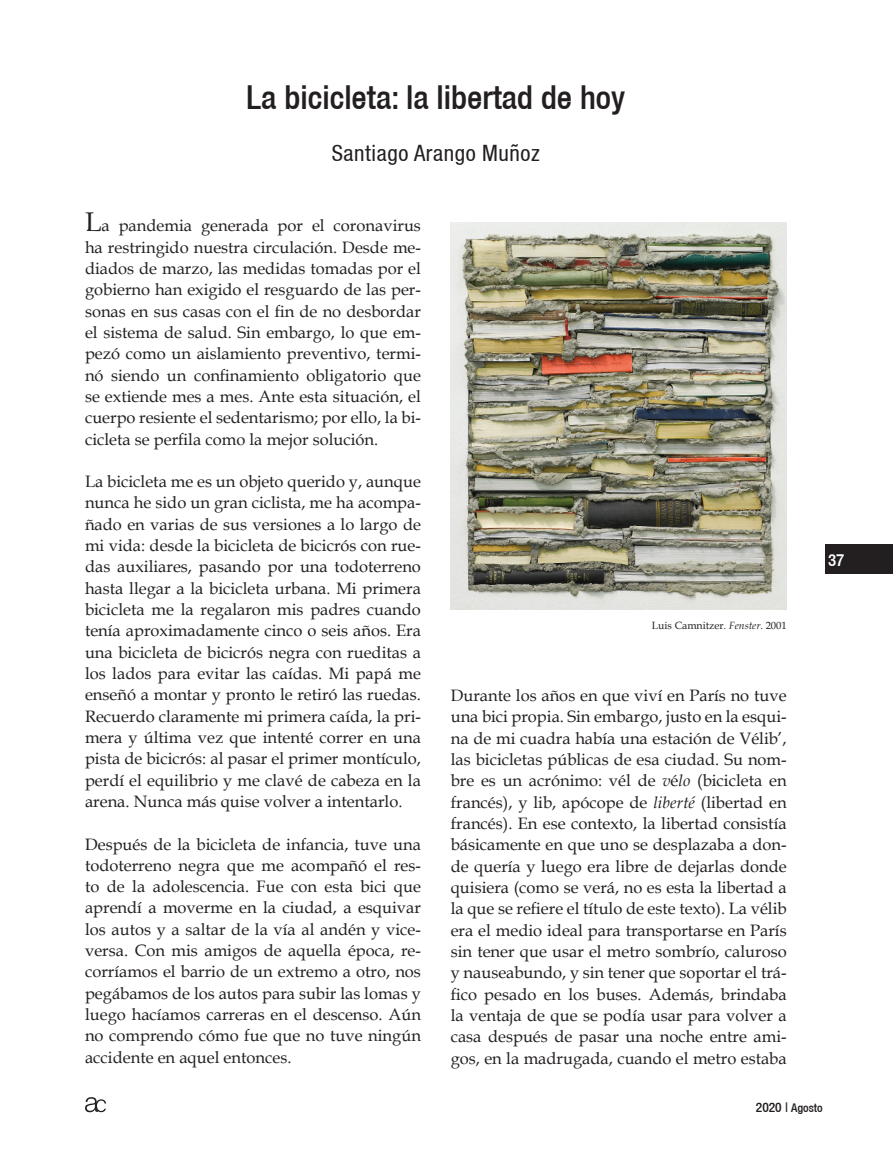
<style>
.page{position:relative;width:893px;height:1149px;background:#fff}
.page>*{position:absolute;margin:0;border:0;box-sizing:border-box;transform-origin:0 0}
.t1{font:500 condensed 33px "Helvetica 67";color:#231f20}
.t2{font:condensed 22.5px "Helvetica 57";letter-spacing:.025em;color:#231f20}
.t3{font:500 condensed 16.95px "Helvetica 67";color:#fff}
.t4{font:16.5px/21.3px "Book Antiqua";color:#231f20;text-align:justify}
.t5{font:500 condensed 12px "Helvetica 67";color:#231f20}
.t6{font:10.5px "Book Antiqua";color:#231f20}
.s1{font-size:27px}
.s2{font-style:italic}
.s3{font-size:13.5px}
</style>
<div class="page">
<div style="left:825px;top:544px;width:68px;height:29px;background:#231f20"></div>
<svg style="left:85px;top:1097px;width:21px;height:14px"></svg>
<img style="left:451px;top:222px;width:336px;height:387px">
<h1 class="t1" style="left:247px;top:77px;width:380px">La bicicleta: la libertad de hoy</h1>
<h2 class="t2" style="left:332px;top:140px;width:210px">Santiago Arango Muñoz</h2>
<p class="t4" style="left:85px;top:215px;width:337px"><span class="s1">L</span>a pandemia generada por el coronavirus ha restringido nuestra circulación. Desde me&shy;diados de marzo, las medidas tomadas por el gobierno han exigido el resguardo de las per&shy;sonas en sus casas con el fin de no desbordar el sistema de salud. Sin embargo, lo que em&shy;pezó como un aislamiento preventivo, termi&shy;nó siendo un confinamiento obligatorio que se extiende mes a mes. Ante esta situación, el cuerpo resiente el sedentarismo; por ello, la bi&shy;cicleta se perfila como la mejor solución.</p>
<p class="t4" style="left:85px;top:470px;width:337px">La bicicleta me es un objeto querido y, aunque nunca he sido un gran ciclista, me ha acompa&shy;ñado en varias de sus versiones a lo largo de mi vida: desde la bicicleta de bicicrós con rue&shy;das auxiliares, pasando por una todoterreno hasta llegar a la bicicleta urbana. Mi primera bicicleta me la regalaron mis padres cuando tenía aproximadamente cinco o seis años. Era una bicicleta de bicicrós negra con rueditas a los lados para evitar las caídas. Mi papá me enseñó a montar y pronto le retiró las ruedas.<br>Recuerdo claramente mi primera caída, la pri&shy;mera y última vez que intenté correr en una pista de bicicrós: al pasar el primer montículo, perdí el equilibrio y me clavé de cabeza en la arena. Nunca más quise volver a intentarlo.</p>
<p class="t4" style="left:85px;top:832px;width:337px">Después de la bicicleta de infancia, tuve una todoterreno negra que me acompañó el res&shy;to de la adolescencia. Fue con esta bici que aprendí a moverme en la ciudad, a esquivar los autos y a saltar de la vía al andén y vice&shy;versa. Con mis amigos de aquella época, re&shy;corríamos el barrio de un extremo a otro, nos pegábamos de los autos para subir las lomas y luego hacíamos carreras en el descenso. Aún no comprendo cómo fue que no tuve ningún accidente en aquel entonces.</p>
<p class="t6" style="left:652px;top:618px;width:136px">Luis Camnitzer. <span class="s2">Fenster</span>. 2001</p>
<p class="t4" style="left:451px;top:684px;width:337px">Durante los años en que viví en París no tuve una bici propia. Sin embargo, justo en la esqui&shy;na de mi cuadra había una estación de Vélib’, las bicicletas públicas de esa ciudad. Su nom&shy;bre es un acrónimo: vél de <span class="s2">v</span>é<span class="s2">lo</span> (bicicleta en francés), y lib, apócope de <span class="s2">liberté</span> (libertad en francés). En ese contexto, la libertad consistía básicamente en que uno se desplazaba a don&shy;de quería y luego era libre de dejarlas donde quisiera (como se verá, no es esta la libertad a la que se refiere el título de este texto). La vélib era el medio ideal para transportarse en París sin tener que usar el metro sombrío, caluroso y nauseabundo, y sin tener que soportar el trá&shy;fico pesado en los buses. Además, brindaba la ventaja de que se podía usar para volver a casa después de pasar una noche entre ami&shy;gos, en la madrugada, cuando el metro estaba</p>
<p class="t3" style="left:828px;top:549px;width:18px">37</p>
<p class="t5" style="left:756px;top:1100px;width:68px"><span class="s3">2020 |</span> Agosto</p>
</div>
